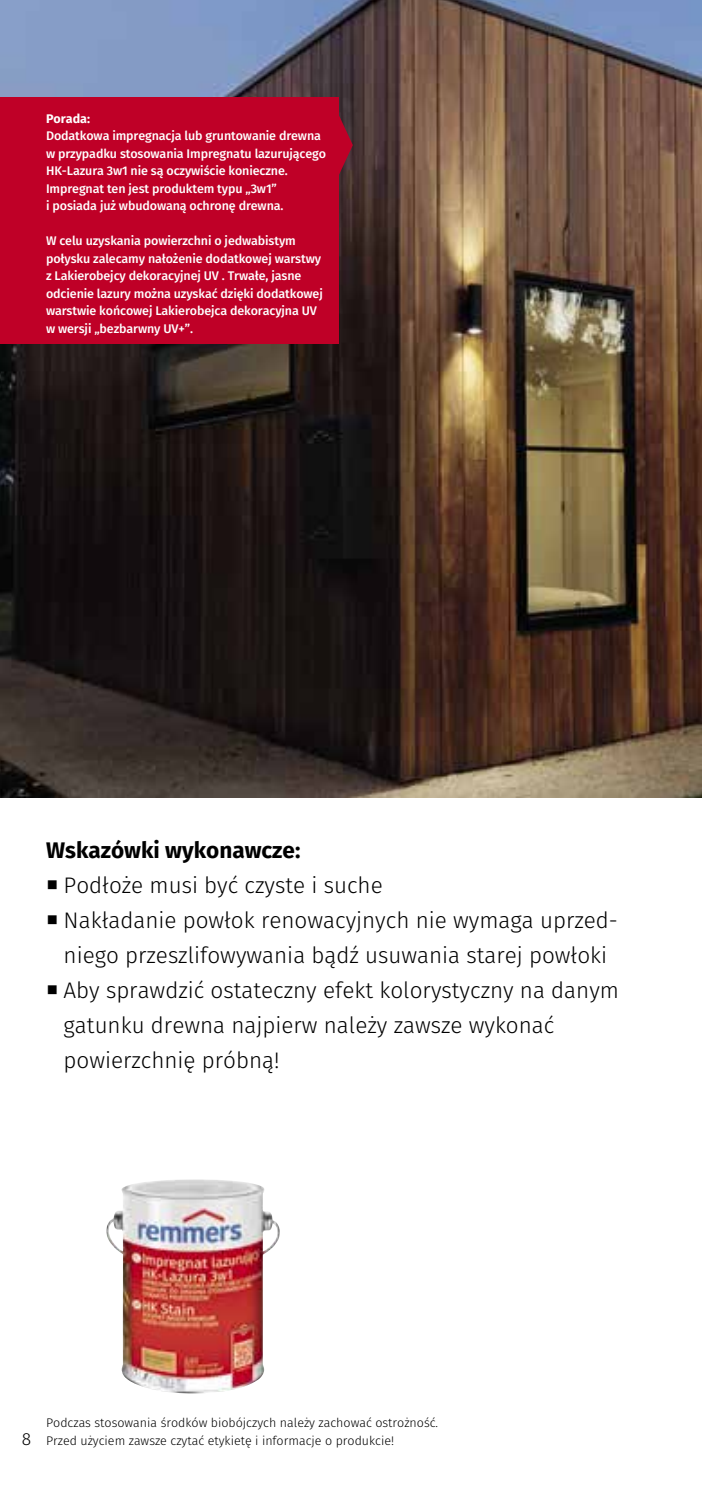
<style>
.page{position:relative;width:702px;height:1489px;background:#fff}
.page>*{position:absolute;margin:0;border:0;box-sizing:border-box;transform-origin:0 0}
.t1{font:300 22.5px/35px "Fira Sans";color:#000;text-align:center}
.t2{font:700 22.5px "Fira Sans";color:#000}
.t3{font:500 12.5px/17.5px "Fira Sans";letter-spacing:-.01em;color:#fff}
.t4{font:300 12.5px/17.5px "Fira Sans";color:#000}
.t5{font:700 12.5px "Fira Sans";color:#fff}
.s1{font-size:17.5px}
</style>
<div class="page">
<img style="left:106px;top:1179px;width:174px;height:214px">
<img style="left:0;top:0;width:702px;height:797px">
<div style="left:0;top:97px;width:338px;height:246px;background:#bf0027"></div>
<svg style="left:338px;top:114px;width:15px;height:62px"></svg>
<p class="t5" style="left:46px;top:109px;width:46px">Porada:</p>
<p class="t3" style="left:46px;top:127px;width:281px">Dodatkowa impregnacja lub gruntowanie drewna w przypadku stosowania Impregnatu lazurującego HK-Lazura 3w1 nie są oczywiście konieczne.<br>Impregnat ten jest produktem typu „3w1”<br>i posiada już wbudowaną ochronę drewna.</p>
<p class="t3" style="left:46px;top:232px;width:278px">W celu uzyskania powierzchni o jedwabistym połysku zalecamy nałożenie dodatkowej warstwy z Lakierobejcy dekoracyjnej UV . Trwałe, jasne odcienie lazury można uzyskać dzięki dodatkowej warstwie końcowej Lakierobejca dekoracyjna UV w wersji „bezbarwny UV+”.</p>
<h1 class="t2" style="left:46px;top:834px;width:256px">Wskazówki wykonawcze:</h1>
<h1 class="t1" style="left:46px;top:867px;width:338px">○ Podłoże musi być czyste i suche</h1>
<h1 class="t1" style="left:46px;top:902px;width:573px">○ Nakładanie powłok renowacyjnych nie wymaga uprzed&shy;niego przeszlifowywania bądź usuwania starej powłoki</h1>
<h1 class="t1" style="left:64px;top:972px;width:557px;text-align:left;text-indent:-18px">○ Aby sprawdzić ostateczny efekt kolorystyczny na danym gatunku drewna najpierw należy zawsze wykonać powierzchnię próbną!</h1>
<p class="t4" style="left:22px;top:1413px;width:418px;text-indent:24px">Podczas stosowania środków biobójczych należy zachować ostrożność.<br><span class="s1">8</span> Przed użyciem zawsze czytać etykietę i informacje o produkcie!</p>
</div>
